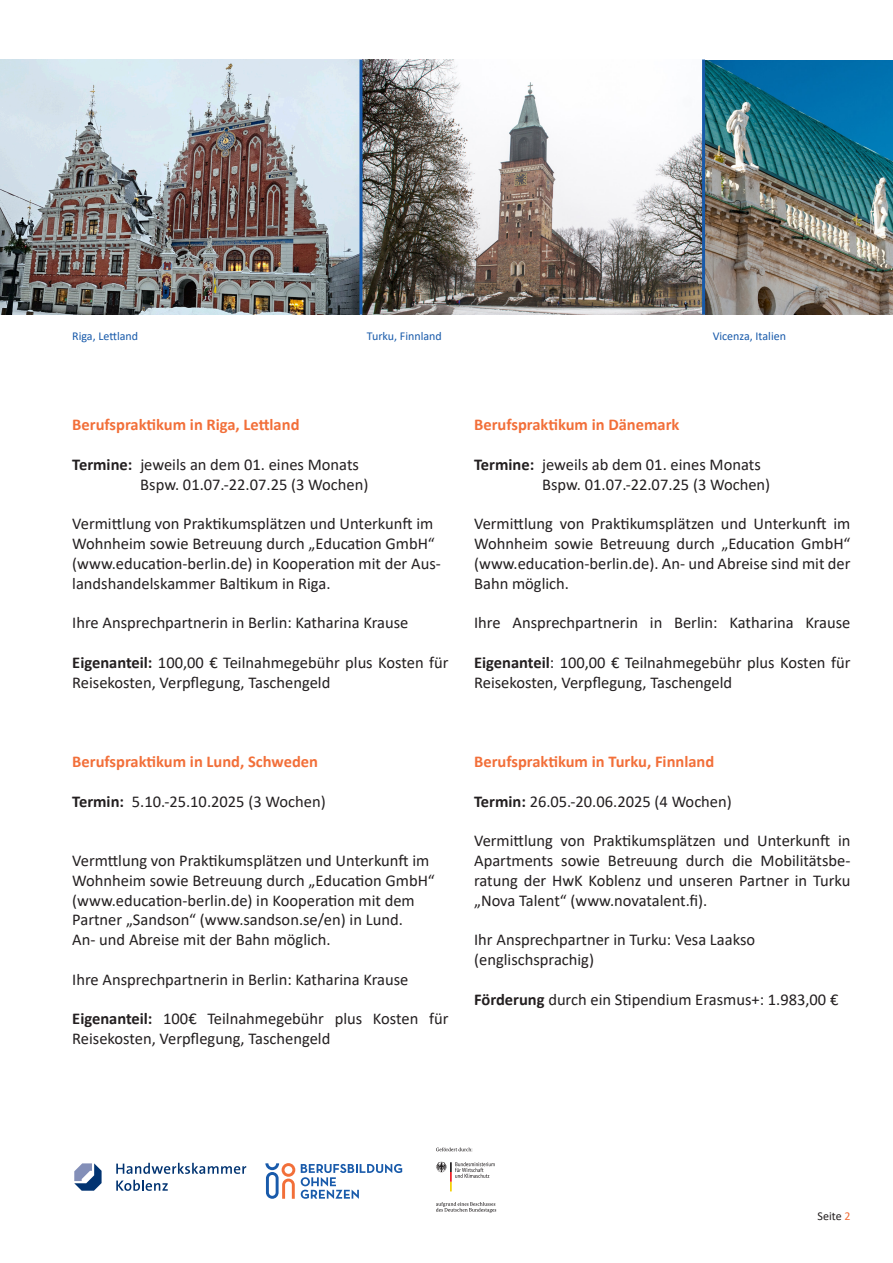
<style>
.page{position:relative;width:893px;height:1263px;background:#fff}
.page>*{position:absolute;margin:0;border:0;box-sizing:border-box;transform-origin:0 0}
.Fliestext{font:16.5px/19.8px "Calibri";color:#231f20}
.Zwischenüberschrift_12__orange{font:700 16.5px "Calibri";color:#f26f39}
.Marginaltext_8__orange_linksbündig{font:12px "Calibri";color:#185aaa}
.t1{font:12px "Calibri";color:#231f20}
.s1{font-weight:700}
.s2{color:#f26f39}
</style>
<div class="page">
<svg style="left:436px;top:1147px;width:37px;height:4px"></svg>
<svg style="left:436px;top:1202px;width:60px;height:10px"></svg>
<svg style="left:436px;top:1162px;width:59px;height:29px"></svg>
<svg style="left:74px;top:1163px;width:172px;height:28px"></svg>
<svg style="left:301px;top:1164px;width:101px;height:35px"></svg>
<svg style="left:265px;top:1163px;width:30px;height:36px"></svg>
<img style="left:0;top:60px;width:359px;height:255px">
<img style="left:705px;top:60px;width:188px;height:255px">
<img style="left:362px;top:60px;width:340px;height:255px">
<hr style="left:702px;top:60px;width:3px;height:255px;background:#185aaa">
<hr style="left:359px;top:60px;width:3px;height:255px;background:#185aaa">
<p class="Marginaltext_8__orange_linksbündig" style="left:72px;top:328px;width:67px">Riga, Lettland</p>
<p class="Marginaltext_8__orange_linksbündig" style="left:367px;top:328px;width:76px">Turku, Finnland</p>
<p class="Marginaltext_8__orange_linksbündig" style="left:713px;top:328px;width:75px">Vicenza, Italien</p>
<p class="Zwischenüberschrift_12__orange" style="left:72px;top:413px;width:229px">Berufspraktikum in Riga, Lettland</p>
<p class="Fliestext" style="left:140px;top:454px;width:230px;text-indent:-68px"><span class="s1">Termine:</span> jeweils an dem 01. eines Monats<br>Bspw. 01.07.-22.07.25 (3 Wochen)</p>
<p class="Fliestext" style="left:72px;top:513px;width:370px">Vermittlung von Praktikumsplätzen und Unterkunft im Wohnheim sowie Betreuung durch „Education GmbH“ (www.education-berlin.de) in Kooperation mit der Aus&shy;landshandelskammer Baltikum in Riga.</p>
<p class="Fliestext" style="left:72px;top:612px;width:338px">Ihre Ansprechpartnerin in Berlin: Katharina Krause</p>
<p class="Fliestext" style="left:72px;top:652px;width:378px"><span class="s1">Eigenanteil:</span> 100,00 € Teilnahmegebühr plus Kosten für<br>Reisekosten, Verpflegung, Taschengeld</p>
<p class="Zwischenüberschrift_12__orange" style="left:474px;top:413px;width:207px">Berufspraktikum in Dänemark</p>
<p class="Fliestext" style="left:542px;top:454px;width:230px;text-indent:-68px"><span class="s1">Termine:</span> jeweils ab dem 01. eines Monats<br>Bspw. 01.07.-22.07.25 (3 Wochen)</p>
<p class="Fliestext" style="left:474px;top:513px;width:378px;text-align:justify">Vermittlung von Praktikumsplätzen und Unterkunft im Wohnheim sowie Betreuung durch „Education GmbH“ (www.education-berlin.de). An- und Abreise sind mit der Bahn möglich.</p>
<p class="Fliestext" style="left:474px;top:612px;width:378px">Ihre Ansprechpartnerin in Berlin: Katharina Krause</p>
<p class="Fliestext" style="left:474px;top:652px;width:378px"><span class="s1">Eigenanteil</span>: 100,00 € Teilnahmegebühr plus Kosten für<br>Reisekosten, Verpflegung, Taschengeld</p>
<p class="Zwischenüberschrift_12__orange" style="left:72px;top:750px;width:247px">Berufspraktikum in Lund, Schweden</p>
<p class="Fliestext" style="left:72px;top:791px;width:255px"><span class="s1">Termin:</span> 5.10.-25.10.2025 (3 Wochen)</p>
<p class="Fliestext" style="left:72px;top:850px;width:364px">Vermttlung von Praktikumsplätzen und Unterkunft im Wohnheim sowie Betreuung durch „Education GmbH“ (www.education-berlin.de) in Kooperation mit dem Partner „Sandson“ (www.sandson.se/en) in Lund.<br>An- und Abreise mit der Bahn möglich.</p>
<p class="Fliestext" style="left:72px;top:969px;width:338px">Ihre Ansprechpartnerin in Berlin: Katharina Krause</p>
<p class="Fliestext" style="left:72px;top:1008px;width:378px"><span class="s1">Eigenanteil:</span> 100€ Teilnahmegebühr plus Kosten für<br>Reisekosten, Verpflegung, Taschengeld</p>
<p class="Zwischenüberschrift_12__orange" style="left:474px;top:750px;width:242px">Berufspraktikum in Turku, Finnland</p>
<p class="Fliestext" style="left:474px;top:791px;width:259px"><span class="s1">Termin:</span> 26.05.-20.06.2025 (4 Wochen)</p>
<p class="Fliestext" style="left:474px;top:830px;width:378px;text-align:justify">Vermittlung von Praktikumsplätzen und Unterkunft in Apartments sowie Betreuung durch die Mobilitätsbe&shy;ratung der HwK Koblenz und unseren Partner in Turku „Nova Talent“ (www.novatalent.fi).</p>
<p class="Fliestext" style="left:474px;top:929px;width:283px">Ihr Ansprechpartner in Turku: Vesa Laakso (englischsprachig)</p>
<p class="Fliestext" style="left:474px;top:989px;width:366px"><span class="s1">Förderung</span> durch ein Stipendium Erasmus+: 1.983,00 €</p>
<p class="t1" style="left:817px;top:1208px;width:34px">Seite <span class="s2">2</span></p>
</div>
